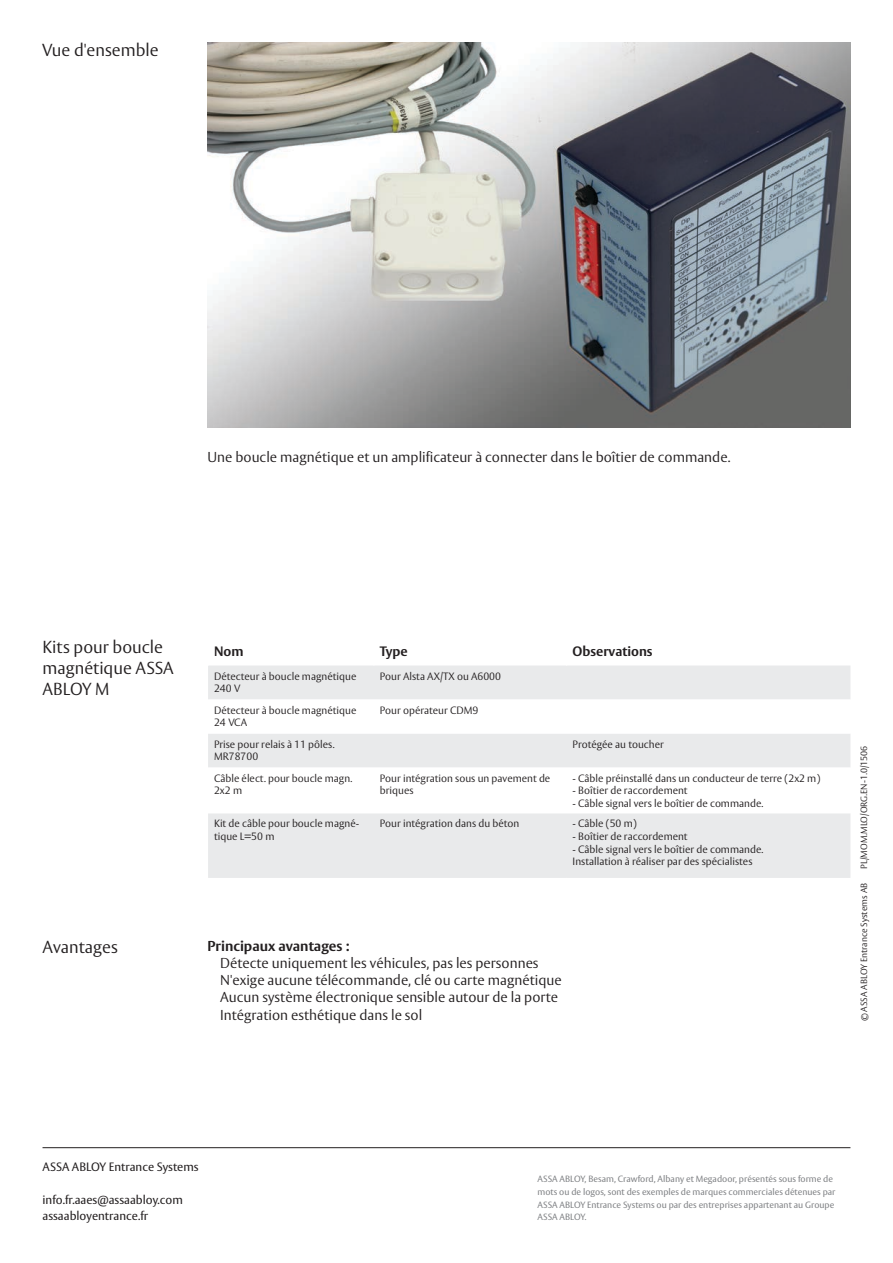
<style>
.page{position:relative;width:893px;height:1263px;background:#fff}
.page>*{position:absolute;margin:0;border:0;box-sizing:border-box;transform-origin:0 0}
.t1{font:300 17.25px/21px "ASSA Vesta";color:#231f20}
.t2{font:300 14.25px/17.1px "ASSA Vesta";color:#231f20}
.t3{font:700 14.25px "ASSA Vesta";color:#231f20}
.t4{font:700 13.5px "ASSA Vesta";color:#231f20}
.t5{font:12px/16.5px "ASSA Vesta";color:#231f20}
.t6{font:300 10.5px/12.6px "ASSA Vesta";color:#231f20}
.t7{font:9px/12.8px "ASSA Vesta";color:#808285}
.t8{font:300 9px "ASSA Vesta";color:#231f20}
</style>
<div class="page">
<hr style="left:43px;top:1147px;width:807px;height:1px;background:#231f20">
<img style="left:207px;top:43px;width:643px;height:384px">
<div style="left:208px;top:665px;width:642px;height:213px;background:#e9eaeb"></div>
<svg style="left:208px;top:699px;width:642px;height:114px"></svg>
<h1 class="t1" style="left:42px;top:40px;width:118px">Vue d'ensemble</h1>
<h2 class="t2" style="left:207px;top:449px;width:524px">Une boucle magnétique et un amplificateur à connecter dans le boîtier de commande.</h2>
<h1 class="t1" style="left:43px;top:638px;width:133px">Kits pour boucle magnétique ASSA<br>ABLOY M</h1>
<p class="t4" style="left:214px;top:643px;width:31px">Nom</p>
<p class="t4" style="left:380px;top:643px;width:29px">Type</p>
<p class="t4" style="left:573px;top:643px;width:82px">Observations</p>
<p class="t6" style="left:214px;top:670px;width:144px">Détecteur à boucle magnétique<br>240 V</p>
<p class="t6" style="left:380px;top:670px;width:122px">Pour Alsta AX/TX ou A6000</p>
<p class="t6" style="left:214px;top:704px;width:144px">Détecteur à boucle magnétique<br>24 VCA</p>
<p class="t6" style="left:380px;top:704px;width:100px">Pour opérateur CDM9</p>
<p class="t6" style="left:214px;top:738px;width:122px">Prise pour relais à 11 pôles.<br>MR78700</p>
<p class="t6" style="left:573px;top:738px;width:93px">Protégée au toucher</p>
<p class="t6" style="left:214px;top:772px;width:140px">Câble élect. pour boucle magn.<br>2x2 m</p>
<p class="t6" style="left:380px;top:772px;width:172px">Pour intégration sous un pavement de briques</p>
<p class="t6" style="left:573px;top:772px;width:249px">- Câble préinstallé dans un conducteur de terre (2x2 m)</p>
<p class="t6" style="left:573px;top:785px;width:117px">- Boîtier de raccordement</p>
<p class="t6" style="left:573px;top:797px;width:192px">- Câble signal vers le boîtier de commande.</p>
<h1 class="t1" style="left:43px;top:938px;width:77px">Avantages</h1>
<p class="t6" style="left:214px;top:818px;width:147px">Kit de câble pour boucle magné&shy;tique L=50 m</p>
<p class="t6" style="left:380px;top:818px;width:141px">Pour intégration dans du béton</p>
<p class="t6" style="left:573px;top:818px;width:66px">- Câble (50 m)</p>
<p class="t6" style="left:573px;top:830px;width:117px">- Boîtier de raccordement</p>
<p class="t6" style="left:573px;top:843px;width:192px">- Câble signal vers le boîtier de commande.<br>Installation à réaliser par des spécialistes</p>
<h2 class="t3" style="left:207px;top:937px;width:144px">Principaux avantages :</h2>
<h2 class="t2" style="left:220px;top:955px;width:343px">Détecte uniquement les véhicules, pas les personnes N'exige aucune télécommande, clé ou carte magnétique Aucun système électronique sensible autour de la porte Intégration esthétique dans le sol</h2>
<p class="t8" style="left:858px;top:869px;width:125px;rotate:-90deg">PL/MOM.MLO/ORG.EN-1.0/1506</p>
<p class="t8" style="left:858px;top:1021px;width:140px;rotate:-90deg">© ASSA ABLOY Entrance Systems AB</p>
<p class="t5" style="left:43px;top:1159px;width:158px">ASSA ABLOY Entrance Systems</p>
<p class="t5" style="left:43px;top:1192px;width:142px">info.fr.aaes@assaabloy.com assaabloyentrance.fr</p>
<p class="t7" style="left:537px;top:1173px;width:300px">ASSA ABLOY, Besam, Crawford, Albany et Megadoor, présentés sous forme de mots ou de logos, sont des exemples de marques commerciales détenues par ASSA ABLOY Entrance Systems ou par des entreprises appartenant au Groupe ASSA ABLOY.</p>
</div>
